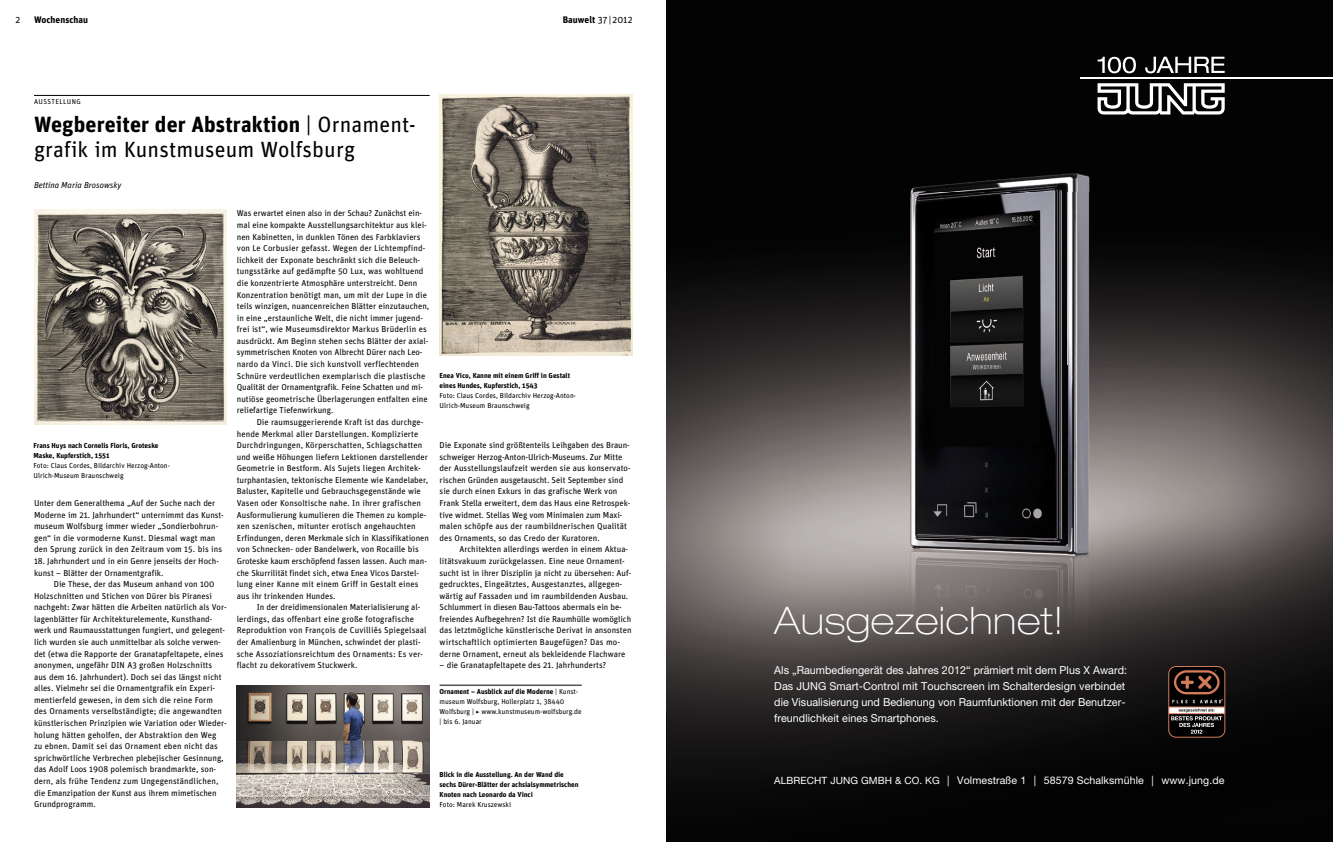
<style>
.page{position:relative;width:1333px;height:842px;background:#fff}
.page>*{position:absolute;margin:0;border:0;box-sizing:border-box;transform-origin:0 0}
.t1{font:100 expanded 38px "Helvetica Neue LT Pro";letter-spacing:.015em;color:#fff}
.Wo_Titel_Aufmacher{font:22px/25px "Unit Pro";letter-spacing:.005em;color:#000}
.t2{font:11px/16px "Helvetica Neue LT Pro";color:#fff}
.t3{font:10.5px "Helvetica Neue LT Pro";letter-spacing:.01em;color:#fff}
.A_Kopf_BW{font:700 9.5px "Unit Pro";letter-spacing:.005em;color:#000}
.A_Kopfzeile{font:700 9.5px "Unit Pro";letter-spacing:.005em;color:#000}
.A_Pagina{font:9.5px "Unit Pro";color:#000}
.We_Fließtext_Einzug{font:8.6px/11.6px "Unit Pro";color:#000}
.We_Fließtext{font:8.6px/11.6px "Unit Pro";color:#000}
.Wo_Autor{font:italic 8.6px "Unit Pro";color:#000}
.A_Bildunterschrift{font:700 7.2px/9.9px "Unit Pro";color:#000}
.A_Bildunterschrift_Z{font:7.2px/9.9px "Unit Pro";color:#000}
.A_Marginaltext{font:7.2px/9.9px "Unit Pro";color:#000}
.Wo_Titel_Linie{font:7px "Unit Pro";letter-spacing:.06em;color:#000}
.s1{font-weight:400}
.s2{font-weight:700}
.s3{font-size:10px}
</style>
<div class="page">
<hr style="left:439px;top:685px;width:142px;height:1px;background:#000">
<hr style="left:34px;top:95px;width:395px;height:1px;background:#000">
<img style="left:237px;top:685px;width:192px;height:122px">
<img style="left:34px;top:210px;width:193px;height:215px">
<img style="left:439px;top:95px;width:193px;height:260px">
<div style="left:666px;top:0;width:666px;height:842px;background:#030303"></div>
<img style="left:1100px;top:608px;width:232px;height:130px">
<img style="left:666px;top:713px;width:312px;height:69px">
<img style="left:666px;top:270px;width:235px;height:443px">
<img style="left:1100px;top:267px;width:232px;height:341px">
<img style="left:901px;top:173px;width:199px;height:574px">
<div style="left:1168px;top:666px;width:56px;height:71px;background:#000;border-radius:7px"></div>
<div style="left:1168px;top:707px;width:56px;height:7px;background:#fff"></div>
<div style="left:1168px;top:707px;width:56px;height:7px;border:1px solid #d37c5a"></div>
<div style="left:1168px;top:666px;width:56px;height:71px;border:1px solid #d37c5a;border-radius:7px"></div>
<svg style="left:1171px;top:670px;width:51px;height:64px"></svg>
<svg style="left:1097px;top:57px;width:127px;height:16px"></svg>
<svg style="left:1097px;top:83px;width:127px;height:32px"></svg>
<hr style="left:1080px;top:78px;width:252px;height:1px;background:#fff">
<p class="A_Pagina" style="left:16px;top:13px;width:6px">2</p>
<p class="A_Kopfzeile" style="left:34px;top:13px;width:56px">Wochenschau</p>
<p class="A_Kopf_BW" style="left:562px;top:13px;width:71px">Bauwelt <span class="s1">37 | 2012</span></p>
<p class="Wo_Titel_Linie" style="left:34px;top:97px;width:48px">AUSSTELLUNG</p>
<p class="Wo_Titel_Aufmacher" style="left:34px;top:111px;width:381px"><span class="s2">Wegbereiter der Abstraktion</span> | Ornament&shy;grafik im Kunstmuseum Wolfsburg</p>
<p class="Wo_Autor" style="left:34px;top:179px;width:89px">Bettina Maria Brosowsky</p>
<p class="A_Bildunterschrift" style="left:34px;top:440px;width:126px">Frans Huys nach Cornelis Floris, Groteske<br>Maske, Kupferstich, 1551</p>
<p class="A_Bildunterschrift_Z" style="left:34px;top:460px;width:138px">Foto: Claus Cordes, Bildarchiv Herzog-Anton-<br>Ulrich-Museum Braunschweig</p>
<p class="We_Fließtext" style="left:34px;top:497px;width:191px">Unter dem Generalthema „Auf der Suche nach der Moderne im 21. Jahrhundert“ unternimmt das Kunst&shy;museum Wolfsburg immer wieder „Sondierbohrun&shy;gen“ in die vormoderne Kunst. Diesmal wagt man den Sprung zurück in den Zeitraum vom 15. bis ins</p>
<p class="We_Fließtext" style="left:34px;top:555px;width:186px">18. Jahrhundert und in ein Genre jenseits der Hoch&shy;kunst – Blätter der Ornamentgrafik.</p>
<p class="We_Fließtext_Einzug" style="left:34px;top:578px;width:194px;text-indent:20px">Die These, der das Museum anhand von 100<br>Holzschnitten und Stichen von Dürer bis Piranesi nachgeht: Zwar hätten die Arbeiten natürlich als Vor&shy;lagenblätter für Architekturelemente, Kunsthand&shy;werk und Raumausstattungen fungiert, und gelegent&shy;lich wurden sie auch unmittelbar als solche verwen&shy;det (etwa die Rapporte der Granatapfeltapete, eines anonymen, ungefähr DIN A3 großen Holzschnitts aus dem 16. Jahrhundert). Doch sei das längst nicht alles. Vielmehr sei die Ornamentgrafik ein Experi&shy;mentierfeld gewesen, in dem sich die reine Form des Ornaments verselbständigte; die angewandten künstlerischen Prinzipien wie Variation oder Wieder&shy;holung hätten geholfen, der Abstraktion den Weg zu ebnen. Damit sei das Ornament eben nicht das sprichwörtliche Verbrechen plebejischer Gesinnung, das Adolf Loos 1908 polemisch brandmarkte, son&shy;dern, als frühe Tendenz zum Ungegenständlichen, die Emanzipation der Kunst aus ihrem mimetischen Grundprogramm.</p>
<p class="We_Fließtext" style="left:237px;top:207px;width:194px">Was erwartet einen also in der Schau? Zunächst ein&shy;mal eine kompakte Ausstellungsarchitektur aus klei&shy;nen Kabinetten, in dunklen Tönen des Farbklaviers von Le Corbusier gefasst. Wegen der Lichtempfind&shy;lichkeit der Exponate beschränkt sich die Beleuch&shy;tungsstärke auf gedämpfte 50 Lux, was wohltuend die konzentrierte Atmosphäre unterstreicht. Denn Konzentration benötigt man, um mit der Lupe in die teils winzigen, nuancenreichen Blätter einzutauchen, in eine „erstaunliche Welt, die nicht immer jugend&shy;frei ist“, wie Museumsdirektor Markus Brüderlin es ausdrückt. Am Beginn stehen sechs Blätter der axial&shy;symmetrischen Knoten von Albrecht Dürer nach Leo&shy;nardo da Vinci. Die sich kunstvoll verflechtenden Schnüre verdeutlichen exemplarisch die plastische Qualität der Ornamentgrafik. Feine Schatten und mi&shy;nutiöse geometrische Überlagerungen entfalten eine reliefartige Tiefenwirkung.</p>
<p class="We_Fließtext_Einzug" style="left:237px;top:416px;width:194px;text-indent:20px">Die raumsuggerierende Kraft ist das durchge&shy;hende Merkmal aller Darstellungen. Komplizierte Durchdringungen, Körperschatten, Schlagschatten und weiße Höhungen liefern Lektionen darstellender Geometrie in Bestform. Als Sujets liegen Architek&shy;turphantasien, tektonische Elemente wie Kandelaber, Baluster, Kapitelle und Gebrauchsgegenstände wie Vasen oder Konsoltische nahe. In ihrer grafischen Ausformulierung kumulieren die Themen zu komple&shy;xen szenischen, mitunter erotisch angehauchten Erfindungen, deren Merkmale sich in Klassifikationen von Schnecken- oder Bandelwerk, von Rocaille bis Groteske kaum erschöpfend fassen lassen. Auch man&shy;che Skurrilität findet sich, etwa Enea Vicos Darstel&shy;lung einer Kanne mit einem Griff in Gestalt eines aus ihr trinkenden Hundes.</p>
<p class="We_Fließtext_Einzug" style="left:237px;top:601px;width:191px;text-indent:20px">In der dreidimensionalen Materialisierung al&shy;lerdings, das offenbart eine große fotografische Reproduktion von François de Cuvilliés Spiegelsaal der Amalienburg in München, schwindet der plasti&shy;sche Assoziationsreichtum des Ornaments: Es ver&shy;flacht zu dekorativem Stuckwerk.</p>
<p class="A_Bildunterschrift" style="left:439px;top:370px;width:132px">Enea Vico, Kanne mit einem Griff in Gestalt eines Hundes, Kupferstich, 1543</p>
<p class="A_Bildunterschrift_Z" style="left:439px;top:390px;width:138px">Foto: Claus Cordes, Bildarchiv Herzog-Anton-<br>Ulrich-Museum Braunschweig</p>
<p class="We_Fließtext" style="left:439px;top:439px;width:192px">Die Exponate sind größtenteils Leihgaben des Braun&shy;schweiger Herzog-Anton-Ulrich-Museums. Zur Mitte der Ausstellungslaufzeit werden sie aus konservato&shy;rischen Gründen ausgetauscht. Seit September sind sie durch einen Exkurs in das grafische Werk von Frank Stella erweitert, dem das Haus eine Retrospek&shy;tive widmet. Stellas Weg vom Minimalen zum Maxi&shy;malen schöpfe aus der raumbildnerischen Qualität des Ornaments, so das Credo der Kuratoren.</p>
<p class="We_Fließtext_Einzug" style="left:439px;top:543px;width:193px;text-indent:20px">Architekten allerdings werden in einem Aktua&shy;litätsvakuum zurückgelassen. Eine neue Ornament&shy;sucht ist in ihrer Disziplin ja nicht zu übersehen: Auf&shy;gedrucktes, Eingeätztes, Ausgestanztes, allgegen&shy;wärtig auf Fassaden und im raumbildenden Ausbau.<br>Schlummert in diesen Bau-Tattoos abermals ein be&shy;freiendes Aufbegehren? Ist die Raumhülle womöglich das letztmögliche künstlerische Derivat in ansonsten wirtschaftlich optimierten Baugefügen? Das mo&shy;derne Ornament, erneut als bekleidende Flachware</p>
<p class="We_Fließtext_Einzug" style="left:439px;top:659px;width:168px">– die Granatapfeltapete des 21. Jahrhunderts?</p>
<p class="A_Marginaltext" style="left:439px;top:686px;width:144px"><span class="s2">Ornament – Ausblick auf die Moderne</span> | Kunst&shy;museum Wolfsburg, Hollerplatz 1, 38440<br>Wolfsburg | <span class="s2">▸</span> www.kunstmuseum-wolfsburg.de | bis 6. Januar</p>
<p class="A_Bildunterschrift" style="left:439px;top:769px;width:140px">Blick in die Ausstellung. An der Wand die sechs Dürer-Blätter der achsialsymmetrischen<br>Knoten nach Leonardo da Vinci</p>
<p class="A_Bildunterschrift_Z" style="left:439px;top:799px;width:73px">Foto: Marek Kruszewski</p>
<p class="t1" style="left:774px;top:598px;width:290px">Ausgezeichnet!</p>
<p class="t2" style="left:774px;top:662px;width:354px">Als „Raumbediengerät des Jahres 2012“ prämiert mit dem Plus X Award:<br>Das JUNG Smart-Control mit Touchscreen im Schalterdesign verbindet die Visualisierung und Bedienung von Raumfunktionen mit der Benutzer&shy;freundlichkeit eines Smartphones.</p>
<p class="t3" style="left:774px;top:774px;width:451px"><span class="s3">ALBRECHT JUNG GMBH &amp; CO. KG</span> | Volmestraße 1 | 58579 Schalksmühle | www.jung.de</p>
</div>
